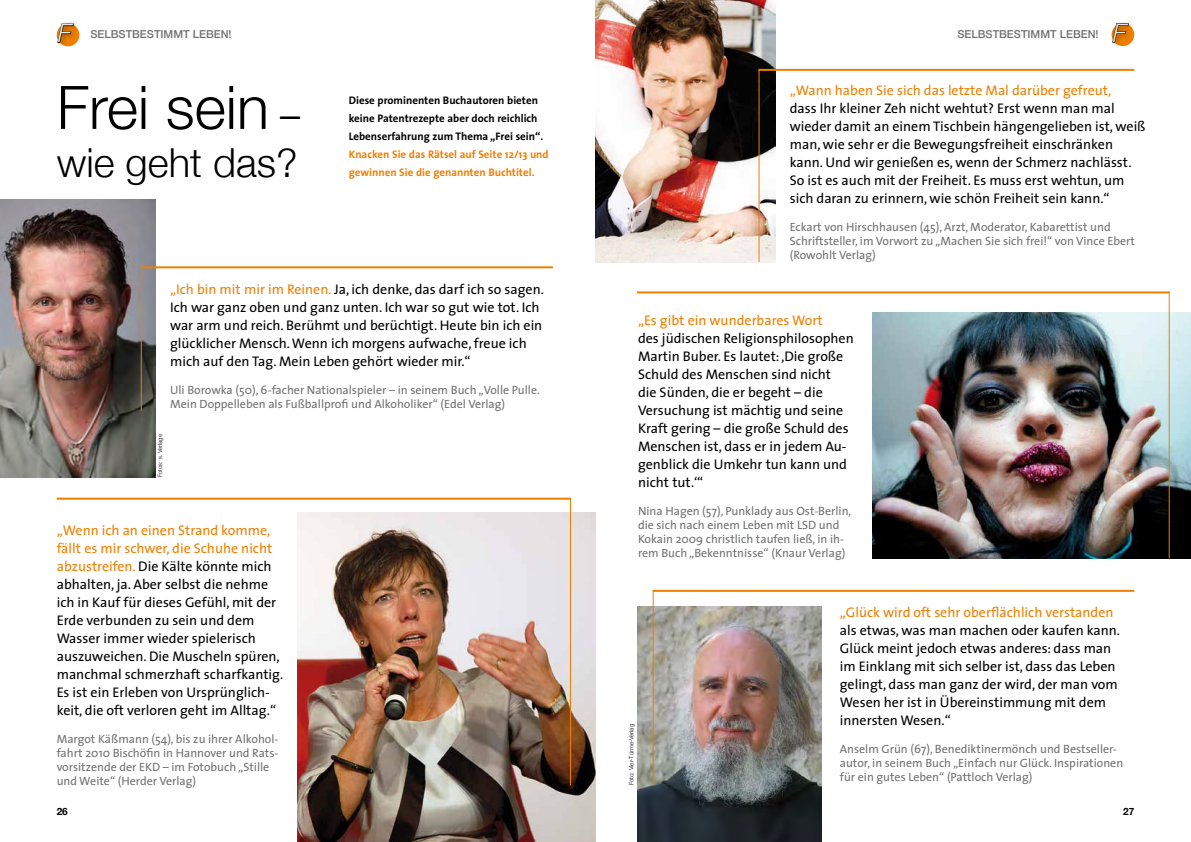
<style>
.page{position:relative;width:1191px;height:842px;background:#fff}
.page>*{position:absolute;margin:0;border:0;box-sizing:border-box;transform-origin:0 0}
.t1{font:300 60px "Helvetica Neue";color:#000}
.t2{font:300 40px "Helvetica Neue";color:#000}
.t3{font:italic 300 25.5px "Helvetica Neue";color:#e3e4e4}
.t4{font:14px/18px "The Sans";color:#000}
.t5{font:14px "The Sans";color:#ee7f00}
.t6{font:12px/14px "The Sans";color:#707172}
.t7{font:700 11px/18px "The Sans";color:#000}
.t8{font:700 11px/18px "The Sans";color:#ee7f00}
.t9{font:500 11px "Helvetica Neue";color:#707172}
.t10{font:700 10px "Helvetica Neue";color:#000}
.t11{font:300 6px "Helvetica Neue";color:#000}
.s1{font-size:40px}
.s2{color:#ee7f00}
</style>
<div class="page">
<div style="left:54px;top:20px;width:27px;height:30px;background:#000;opacity:.3"></div>
<svg style="left:57px;top:23px;width:18px;height:21px"></svg>
<div style="left:1109px;top:19px;width:27px;height:31px;background:#000;opacity:.3"></div>
<svg style="left:1111px;top:23px;width:18px;height:20px"></svg>
<img style="left:0;top:200px;width:156px;height:277px">
<img style="left:637px;top:607px;width:184px;height:235px">
<img style="left:595px;top:0;width:180px;height:262px">
<img style="left:872px;top:312px;width:319px;height:246px">
<img style="left:298px;top:513px;width:297px;height:329px">
<hr style="left:141px;top:266px;width:412px;height:2px;background:#ee7f00">
<hr style="left:141px;top:266px;width:1px;height:145px;background:#ee7f00">
<hr style="left:57px;top:498px;width:514px;height:2px;background:#ee7f00">
<hr style="left:570px;top:498px;width:1px;height:287px;background:#ee7f00">
<hr style="left:637px;top:291px;width:532px;height:2px;background:#ee7f00">
<hr style="left:1168px;top:291px;width:1px;height:267px;background:#ee7f00">
<hr style="left:652px;top:590px;width:482px;height:2px;background:#ee7f00">
<hr style="left:652px;top:591px;width:1px;height:194px;background:#ee7f00">
<hr style="left:758px;top:69px;width:376px;height:2px;background:#ee7f00">
<hr style="left:758px;top:70px;width:1px;height:192px;background:#ee7f00">
<h3 class="t3" style="left:58px;top:18px;width:15px">F</h3>
<p class="t9" style="left:90px;top:27px;width:143px">SELBSTBESTIMMT LEBEN!</p>
<p class="t9" style="left:957px;top:27px;width:143px">SELBSTBESTIMMT LEBEN!</p>
<h3 class="t3" style="left:1112px;top:18px;width:15px">F</h3>
<h1 class="t1" style="left:57px;top:71px;width:245px">Frei sein <span class="s1">–</span></h1>
<h2 class="t2" style="left:57px;top:138px;width:242px">wie geht das?</h2>
<p class="t7" style="left:349px;top:91px;width:196px">Diese prominenten Buchautoren bieten keine Patentrezepte aber doch reichlich<br>Lebenserfahrung zum Thema „Frei sein“.</p>
<p class="t8" style="left:349px;top:145px;width:201px">Knacken Sie das Rätsel auf Seite 12/13 und gewinnen Sie die genannten Buchtitel.</p>
<p class="t4" style="left:170px;top:280px;width:375px"><span class="s2">„Ich bin mit mir im Reinen.</span> Ja, ich denke, das darf ich so sagen.<br>Ich war ganz oben und ganz unten. Ich war so gut wie tot. Ich war arm und reich. Berühmt und berüchtigt. Heute bin ich ein glücklicher Mensch. Wenn ich morgens aufwache, freue ich mich auf den Tag. Mein Leben gehört wieder mir.“</p>
<p class="t6" style="left:170px;top:382px;width:371px">Uli Borowka (50), 6-facher Nationalspieler – in seinem Buch „Volle Pulle.<br>Mein Doppelleben als Fußballprofi und Alkoholiker“ (Edel Verlag)</p>
<p class="t11" style="left:156px;top:477px;width:45px;rotate:-90deg">Fotos: s. Verlage</p>
<p class="t4" style="left:57px;top:520px;width:228px"><span class="s2">„Wenn ich an einen Strand komme, fällt es mir schwer, die Schuhe nicht abzustreifen.</span> Die Kälte könnte mich abhalten, ja. Aber selbst die nehme ich in Kauf für dieses Gefühl, mit der Erde verbunden zu sein und dem Wasser immer wieder spielerisch auszuweichen. Die Muscheln spüren, manchmal schmerzhaft scharfkantig.<br>Es ist ein Erleben von Ursprünglich&shy;keit, die oft verloren geht im Alltag.“</p>
<p class="t6" style="left:57px;top:731px;width:223px">Margot Käßmann (54), bis zu ihrer Alkohol&shy;fahrt 2010 Bischöfin in Hannover und Rats&shy;vorsitzende der EKD – im Fotobuch „Stille und Weite“ (Herder Verlag)</p>
<p class="t5" style="left:789px;top:79px;width:323px">„Wann haben Sie sich das letzte Mal darüber gefreut,</p>
<p class="t4" style="left:789px;top:99px;width:357px">dass Ihr kleiner Zeh nicht wehtut? Erst wenn man mal wieder damit an einem Tischbein hängengelieben ist, weiß man, wie sehr er die Bewegungsfreiheit einschränken kann. Und wir genießen es, wenn der Schmerz nachlässt.<br>So ist es auch mit der Freiheit. Es muss erst wehtun, um sich daran zu erinnern, wie schön Freiheit sein kann.“</p>
<p class="t6" style="left:789px;top:220px;width:347px">Eckart von Hirschhausen (45), Arzt, Moderator, Kabarettist und<br>Schriftsteller, im Vorwort zu „Machen Sie sich frei!“ von Vince Ebert (Rowohlt Verlag)</p>
<p class="t5" style="left:638px;top:308px;width:186px">„Es gibt ein wunderbares Wort</p>
<p class="t4" style="left:638px;top:328px;width:217px">des jüdischen Religionsphilosophen<br>Martin Buber. Es lautet: ‚Die große<br>Schuld des Menschen sind nicht<br>die Sünden, die er begeht – die<br>Versuchung ist mächtig und seine<br>Kraft gering – die große Schuld des<br>Menschen ist, dass er in jedem Au&shy;genblick die Umkehr tun kann und nicht tut.‘“</p>
<p class="t6" style="left:638px;top:503px;width:215px">Nina Hagen (57), Punklady aus Ost-Berlin, die sich nach einem Leben mit LSD und Kokain 2009 christlich taufen ließ, in ih&shy;rem Buch „Bekenntnisse“ (Knaur Verlag)</p>
<p class="t11" style="left:628px;top:785px;width:63px;rotate:-90deg">Foto: Vier-Türme-Verlag</p>
<p class="t5" style="left:840px;top:600px;width:275px">„Glück wird oft sehr oberflächlich verstanden</p>
<p class="t4" style="left:840px;top:621px;width:282px">als etwas, was man machen oder kaufen kann.<br>Glück meint jedoch etwas anderes: dass man im Einklang mit sich selber ist, dass das Leben gelingt, dass man ganz der wird, der man vom Wesen her ist in Übereinstimmung mit dem innersten Wesen.“</p>
<p class="t6" style="left:840px;top:741px;width:285px">Anselm Grün (67), Benediktinermönch und Bestseller&shy;autor, in seinem Buch „Einfach nur Glück. Inspirationen für ein gutes Leben“ (Pattloch Verlag)</p>
<p class="t10" style="left:57px;top:805px;width:13px">26</p>
<p class="t10" style="left:1123px;top:805px;width:13px">27</p>
</div>
